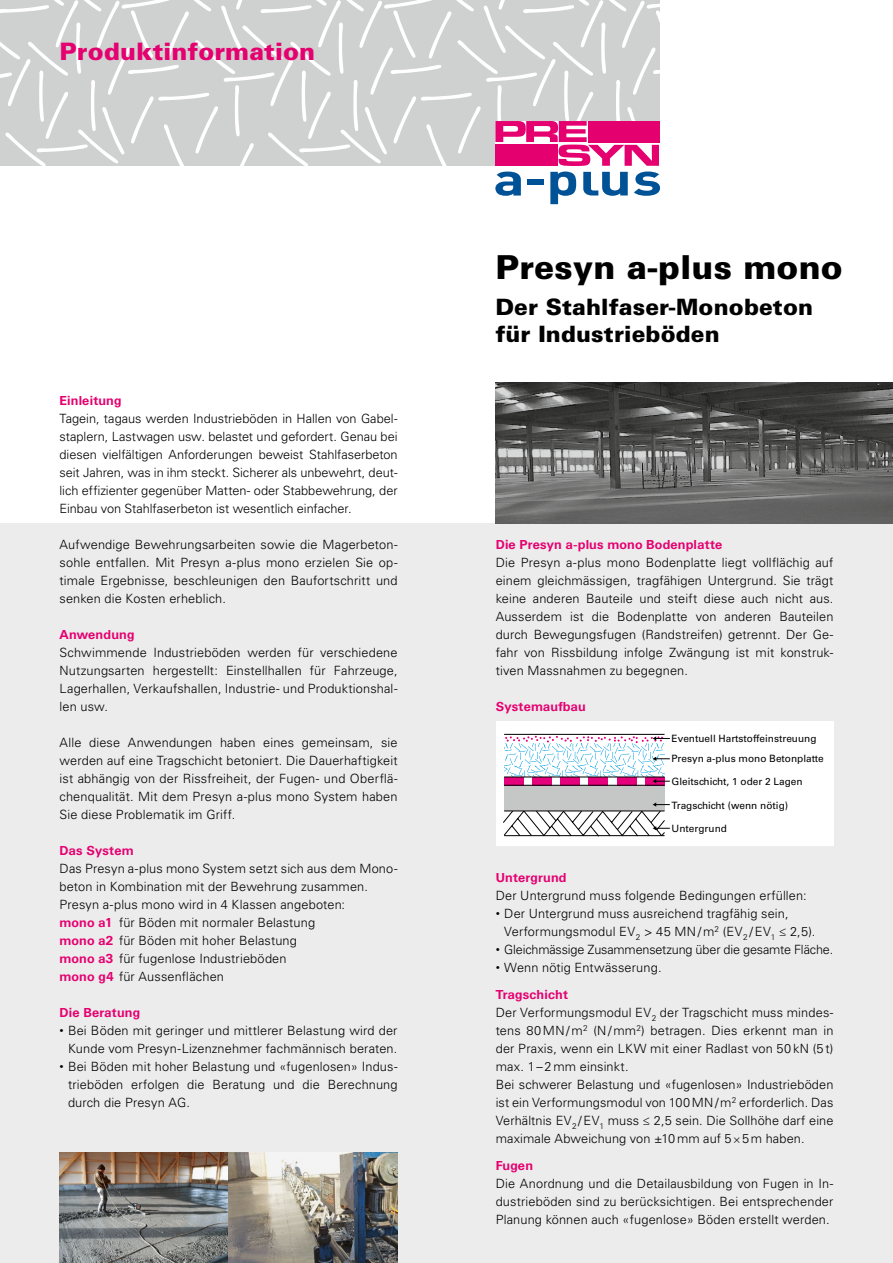
<style>
.page{position:relative;width:893px;height:1263px;background:#fff}
.page>*{position:absolute;margin:0;border:0;box-sizing:border-box;transform-origin:0 0}
.t1{font:900 33px "Univers LT Std";letter-spacing:.005em;color:#000}
.t2{font:900 24px "Univers LT Std";letter-spacing:.005em;color:#e50070}
.t3{font:900 22.5px/27px "Univers LT Std";letter-spacing:.005em;color:#000}
.t4{font:300 12.75px/18px "Univers LT Std";letter-spacing:.01em;color:#000;text-align:justify}
.t5{font:700 12.75px "Univers BQ";letter-spacing:.015em;color:#e50070}
.t6{font:300 12.75px "Univers LT Std";letter-spacing:-.015em;color:#000}
.t7{font:10.05px "Univers";color:#000}
.s1{font-family:"Univers BQ";font-weight:700;color:#e50070}
.s2{font-family:"Univers BQ"}
.s3{font-size:11.25px}
</style>
<div class="page">
<div style="left:0;top:523px;width:893px;height:740px;background:#ececec"></div>
<svg style="left:0;top:0;width:659px;height:166px;background:#d4d5d5"></svg>
<svg style="left:495px;top:172px;width:26px;height:24px"></svg>
<div style="left:527px;top:180px;width:17px;height:5px;background:#005296"></div>
<svg style="left:550px;top:172px;width:26px;height:32px"></svg>
<svg style="left:634px;top:172px;width:26px;height:24px"></svg>
<svg style="left:583px;top:172px;width:45px;height:24px"></svg>
<svg style="left:495px;top:121px;width:164px;height:45px"></svg>
<img style="left:60px;top:1152px;width:169px;height:111px">
<img style="left:495px;top:383px;width:398px;height:140px">
<img style="left:229px;top:1152px;width:169px;height:111px">
<div style="left:496px;top:721px;width:337px;height:125px;background:#fff"></div>
<div style="left:504px;top:785px;width:160px;height:26px;background:#c5c6c6"></div>
<div style="left:504px;top:777px;width:19px;height:8px;background:#e5007c"></div>
<div style="left:532px;top:777px;width:19px;height:8px;background:#e5007c"></div>
<div style="left:561px;top:777px;width:19px;height:8px;background:#e5007c"></div>
<div style="left:589px;top:777px;width:19px;height:8px;background:#e5007c"></div>
<div style="left:617px;top:777px;width:19px;height:8px;background:#e5007c"></div>
<div style="left:645px;top:777px;width:19px;height:8px;background:#e5007c"></div>
<hr style="left:504px;top:734px;width:160px;height:1px;background:#000">
<svg style="left:504px;top:743px;width:160px;height:33px"></svg>
<hr style="left:504px;top:776px;width:160px;height:1px;background:#000">
<hr style="left:504px;top:785px;width:160px;height:1px;background:#000">
<svg style="left:503px;top:802px;width:167px;height:34px"></svg>
<svg style="left:653px;top:779px;width:17px;height:4px"></svg>
<svg style="left:653px;top:757px;width:17px;height:4px"></svg>
<svg style="left:505px;top:736px;width:165px;height:7px"></svg>
<h2 class="t2" style="left:60px;top:36px;width:257px">Produktinformation</h2>
<p class="t5" style="left:60px;top:393px;width:64px">Einleitung</p>
<p class="t4" style="left:60px;top:410px;width:340px">Tagein, tagaus werden Industrieböden in Hallen von Gabel&shy;staplern, Lastwagen usw. belastet und gefordert. Genau bei diesen vielfältigen Anforderungen beweist Stahlfaserbeton seit Jahren, was in ihm steckt. Sicherer als unbewehrt, deut&shy;lich effizienter gegenüber Matten- oder Stabbewehrung, der Einbau von Stahlfaserbeton ist wesentlich einfacher.</p>
<p class="t4" style="left:60px;top:536px;width:340px">Aufwendige Bewehrungsarbeiten sowie die Magerbeton&shy;sohle entfallen. Mit Presyn a-plus mono erzielen Sie op&shy;timale Ergebnisse, beschleunigen den Baufortschritt und senken die Kosten erheblich.</p>
<p class="t5" style="left:60px;top:627px;width:76px">Anwendung</p>
<p class="t4" style="left:60px;top:644px;width:340px">Schwimmende Industrieböden werden für verschiedene Nutzungsarten hergestellt: Einstellhallen für Fahrzeuge, Lagerhallen, Verkaufshallen, Industrie- und Produktionshal&shy;len usw.</p>
<p class="t4" style="left:60px;top:734px;width:340px">Alle diese Anwendungen haben eines gemeinsam, sie werden auf eine Tragschicht betoniert. Die Dauerhaftigkeit ist abhängig von der Rissfreiheit, der Fugen- und Oberflä&shy;chenqualität. Mit dem Presyn a-plus mono System haben Sie diese Problematik im Griff.</p>
<p class="t5" style="left:60px;top:843px;width:76px">Das System</p>
<p class="t4" style="left:60px;top:860px;width:339px;text-align:left">Das Presyn a-plus mono System setzt sich aus dem Mono&shy;beton in Kombination mit der Bewehrung zusammen.<br>Presyn a-plus mono wird in 4 Klassen angeboten:<br><span class="s1">mono a1</span> für Böden mit normaler Belastung<br><span class="s1">mono a2</span> für Böden mit hoher Belastung<br><span class="s1">mono a3</span> für fugenlose Industrieböden<br><span class="s1">mono g4</span> für Aussenflächen</p>
<p class="t5" style="left:60px;top:1005px;width:82px">Die Beratung</p>
<p class="t4" style="left:60px;top:1022px;width:339px;text-align:right"><span class="s2">•</span> Bei Böden mit geringer und mittlerer Belastung wird der<br>Kunde vom Presyn-Lizenznehmer fachmännisch beraten.</p>
<p class="t4" style="left:68px;top:1058px;width:331px;text-indent:-9px"><span class="s2">•</span> Bei Böden mit hoher Belastung und «fugenlosen» Indus&shy;trieböden erfolgen die Beratung und die Berechnung durch die Presyn AG.</p>
<h1 class="t1" style="left:495px;top:246px;width:349px">Presyn a-plus mono</h1>
<h3 class="t3" style="left:495px;top:293px;width:319px">Der Stahlfaser-Monobeton für Industrieböden</h3>
<p class="t5" style="left:496px;top:537px;width:228px">Die Presyn a-plus mono Bodenplatte</p>
<p class="t4" style="left:496px;top:553px;width:339px">Die Presyn a-plus mono Bodenplatte liegt vollflächig auf einem gleichmässigen, tragfähigen Untergrund. Sie trägt keine anderen Bauteile und steift diese auch nicht aus.<br>Ausserdem ist die Bodenplatte von anderen Bauteilen durch Bewegungsfugen (Randstreifen) getrennt. Der Ge&shy;fahr von Rissbildung infolge Zwängung ist mit konstruk&shy;tiven Massnahmen zu begegnen.</p>
<p class="t5" style="left:496px;top:699px;width:92px">Systemaufbau</p>
<p class="t7" style="left:672px;top:733px;width:146px">Eventuell Hartstoffeinstreuung</p>
<p class="t7" style="left:672px;top:752px;width:154px">Presyn a-plus mono Betonplatte</p>
<p class="t7" style="left:672px;top:776px;width:133px">Gleitschicht, 1 oder 2 Lagen</p>
<p class="t7" style="left:672px;top:799px;width:118px">Tragschicht (wenn nötig)</p>
<p class="t7" style="left:672px;top:823px;width:57px">Untergrund</p>
<p class="t5" style="left:496px;top:870px;width:72px">Untergrund</p>
<p class="t4" style="left:496px;top:887px;width:312px">Der Untergrund muss folgende Bedingungen erfüllen:</p>
<p class="t4" style="left:504px;top:905px;width:313px;text-indent:-9px"><span class="s2">•</span> Der Untergrund muss ausreichend tragfähig sein,<br>Verformungsmodul EV<sub>2</sub> &gt; 45 MN/m<sup>2</sup> (EV<sub>2</sub> /EV<sub>1</sub> ≤ 2,5).</p>
<p class="t6" style="left:496px;top:942px;width:339px"><span class="s2">•</span> Gleichmässige Zusammensetzung über die gesamte Fläche.</p>
<p class="t4" style="left:496px;top:958px;width:167px"><span class="s2">•</span> Wenn nötig Entwässerung.</p>
<p class="t5" style="left:496px;top:987px;width:74px">Tragschicht</p>
<p class="t4" style="left:496px;top:1003px;width:339px;text-align:left">Der Verformungsmodul EV<sub>2</sub> der Tragschicht muss mindes&shy;tens 80MN/m<sup>2</sup> (N/mm<sup>2</sup>) betragen. Dies erkennt man in der Praxis, wenn ein LKW mit einer Radlast von 50kN (5t) max. 1–2mm einsinkt.<br>Bei schwerer Belastung und «fugenlosen» Industrieböden ist ein Verformungsmodul von 100MN/m<sup>2</sup> erforderlich. Das Verhältnis EV<sub>2</sub> /EV<sub>1</sub> muss ≤ 2,5 sein. Die Sollhöhe darf eine maximale Abweichung von ±10mm auf 5<span class="s3">×</span>5m haben.</p>
<p class="t5" style="left:496px;top:1158px;width:39px">Fugen</p>
<p class="t4" style="left:496px;top:1175px;width:339px">Die Anordnung und die Detailausbildung von Fugen in In&shy;dustrieböden sind zu berücksichtigen. Bei entsprechender Planung können auch «fugenlose» Böden erstellt werden.</p>
</div>
